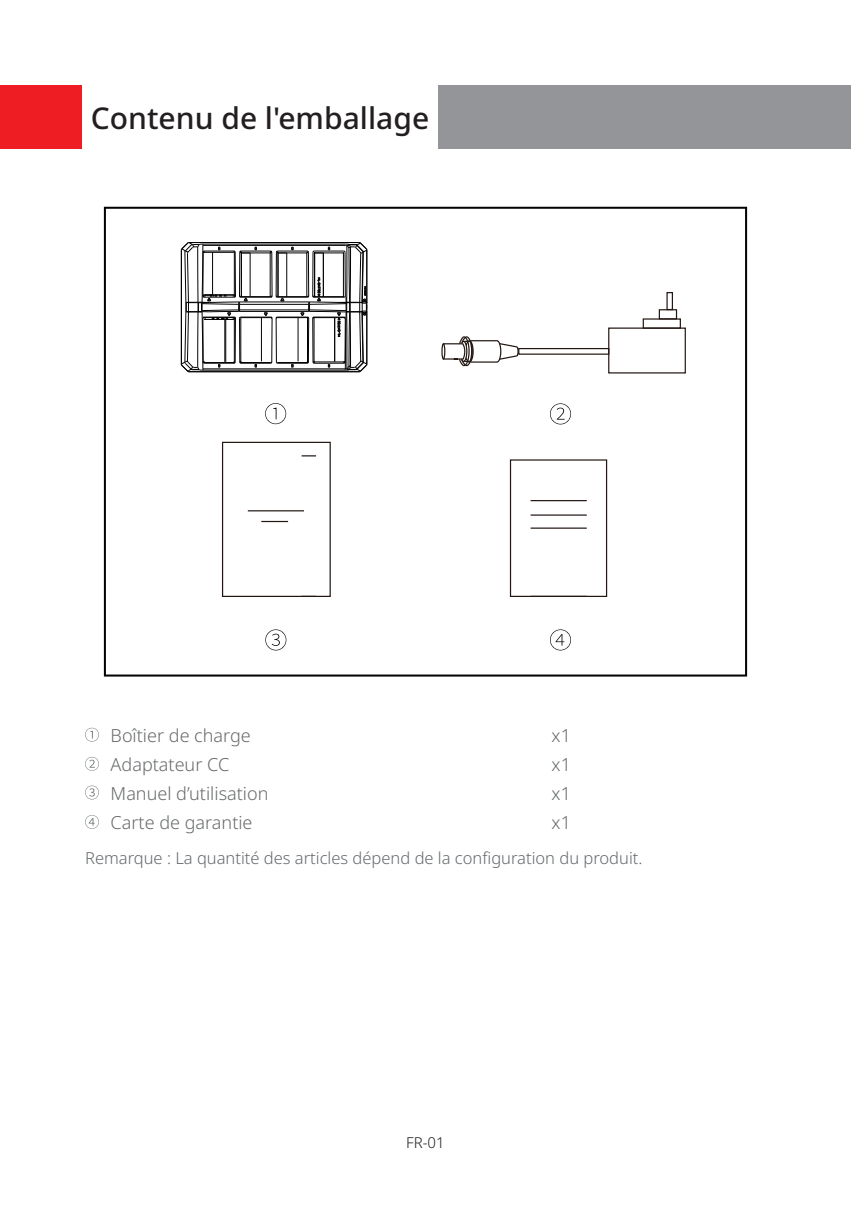
<style>
.page{position:relative;width:851px;height:1208px;background:#fff}
.page>*{position:absolute;margin:0;border:0;box-sizing:border-box;transform-origin:0 0}
.Heading{font:500 30px "Noto Sans";color:#231f20}
.Light_5pt{font:300 18px "Noto Sans";color:#66696b}
.Light_5pt-2{font:300 18px "Noto Sans";color:#63696c}
.Light_5pt-3{font:300 16.5px "Noto Sans";color:#63696c}
.t1{font:300 15px "Noto Sans";color:#231f20}
</style>
<div class="page">
<div style="left:82px;top:85px;width:768px;height:63px;background:#939598"></div>
<div style="left:0;top:85px;width:82px;height:63px;background:#ee1d23"></div>
<div style="left:82px;top:85px;width:356px;height:63px;background:#fff"></div>
<div style="left:518px;top:348px;width:91px;height:7px;border:1px solid #221713"></div>
<div style="left:642px;top:318px;width:38px;height:11px;border:1px solid #221713"></div>
<div style="left:666px;top:292px;width:7px;height:18px;border:1px solid #221713"></div>
<div style="left:608px;top:327px;width:77px;height:46px;border:1px solid #221713"></div>
<div style="left:658px;top:309px;width:19px;height:10px;border:1px solid #221713"></div>
<svg style="left:441px;top:336px;width:78px;height:31px"></svg>
<div style="left:222px;top:442px;width:109px;height:155px;border:1px solid #221713"></div>
<hr style="left:248px;top:510px;width:56px;height:1px;background:#221713">
<svg style="left:261px;top:521px;width:27px;height:1px"></svg>
<svg style="left:301px;top:596px;width:15px;height:1px"></svg>
<svg style="left:301px;top:455px;width:15px;height:1px"></svg>
<hr style="left:530px;top:500px;width:56px;height:1px;background:#221713">
<hr style="left:530px;top:514px;width:56px;height:1px;background:#221713">
<hr style="left:530px;top:527px;width:56px;height:2px;background:#221713">
<div style="left:510px;top:459px;width:97px;height:138px;border:1px solid #221713"></div>
<svg style="left:265px;top:403px;width:21px;height:21px"></svg>
<svg style="left:265px;top:629px;width:21px;height:21px"></svg>
<svg style="left:550px;top:403px;width:21px;height:21px"></svg>
<svg style="left:550px;top:629px;width:21px;height:21px"></svg>
<div style="left:104px;top:207px;width:643px;height:469px;border:2px solid #030303"></div>
<hr style="left:189px;top:371px;width:170px;height:1px;background:#030303">
<hr style="left:203px;top:370px;width:142px;height:1px;background:#030303">
<hr style="left:203px;top:368px;width:142px;height:1px;background:#030303">
<hr style="left:277px;top:363px;width:30px;height:1px;background:#030303">
<hr style="left:277px;top:362px;width:30px;height:1px;background:#030303">
<hr style="left:277px;top:317px;width:30px;height:1px;background:#030303">
<hr style="left:277px;top:316px;width:30px;height:1px;background:#030303">
<hr style="left:239px;top:311px;width:69px;height:1px;background:#030303">
<hr style="left:239px;top:309px;width:69px;height:1px;background:#030303">
<hr style="left:239px;top:304px;width:69px;height:1px;background:#030303">
<hr style="left:239px;top:301px;width:69px;height:1px;background:#030303">
<hr style="left:277px;top:297px;width:30px;height:1px;background:#030303">
<hr style="left:277px;top:296px;width:30px;height:1px;background:#030303">
<hr style="left:277px;top:252px;width:30px;height:1px;background:#030303">
<hr style="left:277px;top:250px;width:30px;height:1px;background:#030303">
<hr style="left:203px;top:245px;width:142px;height:1px;background:#030303">
<hr style="left:203px;top:243px;width:142px;height:2px;background:#030303">
<hr style="left:189px;top:242px;width:170px;height:1px;background:#030303">
<hr style="left:297px;top:318px;width:1px;height:43px;background:#030303">
<svg style="left:180px;top:242px;width:114px;height:131px"></svg>
<svg style="left:300px;top:242px;width:68px;height:131px"></svg>
<svg style="left:85px;top:728px;width:14px;height:13px"></svg>
<svg style="left:85px;top:757px;width:14px;height:14px"></svg>
<svg style="left:85px;top:785px;width:14px;height:14px"></svg>
<svg style="left:85px;top:815px;width:14px;height:14px"></svg>
<p class="Heading" style="left:91px;top:101px;width:340px">Contenu de l'emballage</p>
<p class="Light_5pt" style="left:111px;top:725px;width:142px">Boîtier de charge</p>
<p class="Light_5pt-2" style="left:551px;top:725px;width:21px">x1</p>
<p class="Light_5pt" style="left:111px;top:754px;width:120px">Adaptateur CC</p>
<p class="Light_5pt-2" style="left:551px;top:754px;width:21px">x1</p>
<p class="Light_5pt" style="left:111px;top:783px;width:159px">Manuel d’utilisation</p>
<p class="Light_5pt-2" style="left:551px;top:783px;width:21px">x1</p>
<p class="Light_5pt" style="left:111px;top:812px;width:143px">Carte de garantie</p>
<p class="Light_5pt-2" style="left:551px;top:812px;width:21px">x1</p>
<p class="Light_5pt-3" style="left:85px;top:849px;width:559px">Remarque : La quantité des articles dépend de la configuration du produit.</p>
<p class="t1" style="left:406px;top:1134px;width:40px">FR-01</p>
</div>
